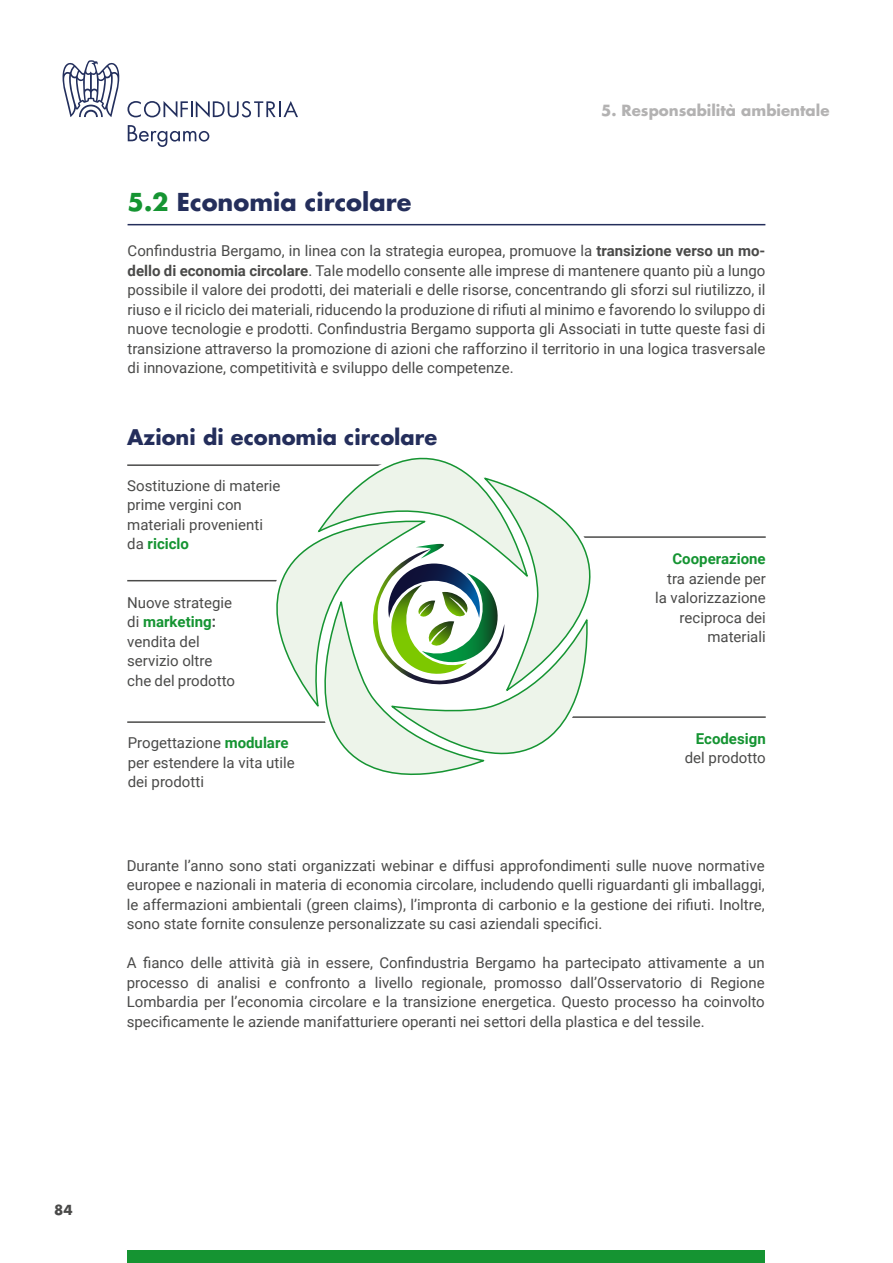
<style>
.page{position:relative;width:893px;height:1263px;background:#fff}
.page>*{position:absolute;margin:0;border:0;box-sizing:border-box;transform-origin:0 0}
.t1{font:700 24px "Futura Std";color:#242e5b}
.t2{font:700 21px "Futura Std";color:#242e5b}
.t3{font:15px/19.5px "Roboto";color:#4a4a49;text-align:justify}
.t4{font:700 15px "Futura Std";color:#b3b2b2}
.t5{font:700 15px "Roboto";color:#159432}
.t6{font:700 13.5px "Futura Std";color:#4a4a49}
.s1{color:#159432}
.s2{font-weight:700}
.s3{font-weight:700;color:#159432}
</style>
<div class="page">
<hr style="left:512px;top:716px;width:254px;height:2px;background:#4a4a49">
<hr style="left:578px;top:536px;width:188px;height:2px;background:#4a4a49">
<hr style="left:127px;top:464px;width:279px;height:2px;background:#4a4a49">
<hr style="left:127px;top:580px;width:164px;height:1px;background:#4a4a49">
<hr style="left:127px;top:721px;width:215px;height:2px;background:#4a4a49">
<svg style="left:268px;top:457px;width:357px;height:318px"></svg>
<hr style="left:128px;top:224px;width:637px;height:1px;background:#242e5b">
<div style="left:128px;top:1250px;width:637px;height:13px;background:#159432"></div>
<svg style="left:127px;top:101px;width:171px;height:17px"></svg>
<svg style="left:62px;top:60px;width:58px;height:57px"></svg>
<svg style="left:128px;top:125px;width:81px;height:22px"></svg>
<p class="t4" style="left:601px;top:100px;width:230px">5. Responsabilità ambientale</p>
<h1 class="t1" style="left:128px;top:186px;width:285px"><span class="s1">5.2</span> Economia circolare</h1>
<p class="t3" style="left:128px;top:241px;width:639px">Confindustria Bergamo, in linea con la strategia europea, promuove la <span class="s2">transizione verso un mo&shy;dello di economia circolare</span>. Tale modello consente alle imprese di mantenere quanto più a lungo possibile il valore dei prodotti, dei materiali e delle risorse, concentrando gli sforzi sul riutilizzo, il riuso e il riciclo dei materiali, riducendo la produzione di rifiuti al minimo e favorendo lo sviluppo di nuove tecnologie e prodotti. Confindustria Bergamo supporta gli Associati in tutte queste fasi di transizione attraverso la promozione di azioni che rafforzino il territorio in una logica trasversale di innovazione, competitività e sviluppo delle competenze.</p>
<h2 class="t2" style="left:127px;top:423px;width:311px">Azioni di economia circolare</h2>
<p class="t3" style="left:127px;top:475px;width:155px;text-align:left">Sostituzione di materie prime vergini con materiali provenienti da <span class="s3">riciclo</span></p>
<p class="t3" style="left:127px;top:592px;width:109px;text-align:left">Nuove strategie di <span class="s3">marketing</span><span class="s2">: </span>vendita del servizio oltre che del prodotto</p>
<p class="t3" style="left:128px;top:733px;width:168px;text-align:left">Progettazione <span class="s3">modulare </span>per estendere la vita utile dei prodotti</p>
<p class="t5" style="left:672px;top:548px;width:95px">Cooperazione</p>
<p class="t3" style="left:655px;top:568px;width:112px;text-align:right">tra aziende per la valorizzazione reciproca dei materiali</p>
<p class="t5" style="left:696px;top:728px;width:71px">Ecodesign</p>
<p class="t3" style="left:685px;top:748px;width:82px">del prodotto</p>
<p class="t3" style="left:127px;top:855px;width:639px">Durante l’anno sono stati organizzati webinar e diffusi approfondimenti sulle nuove normative europee e nazionali in materia di economia circolare, includendo quelli riguardanti gli imballaggi, le affermazioni ambientali (green claims), l’impronta di carbonio e la gestione dei rifiuti. Inoltre, sono state fornite consulenze personalizzate su casi aziendali specifici.</p>
<p class="t3" style="left:127px;top:953px;width:639px">A fianco delle attività già in essere, Confindustria Bergamo ha partecipato attivamente a un processo di analisi e confronto a livello regionale, promosso dall’Osservatorio di Regione Lombardia per l’economia circolare e la transizione energetica. Questo processo ha coinvolto specificamente le aziende manifatturiere operanti nei settori della plastica e del tessile.</p>
<p class="t6" style="left:54px;top:1201px;width:20px">84</p>
</div>
